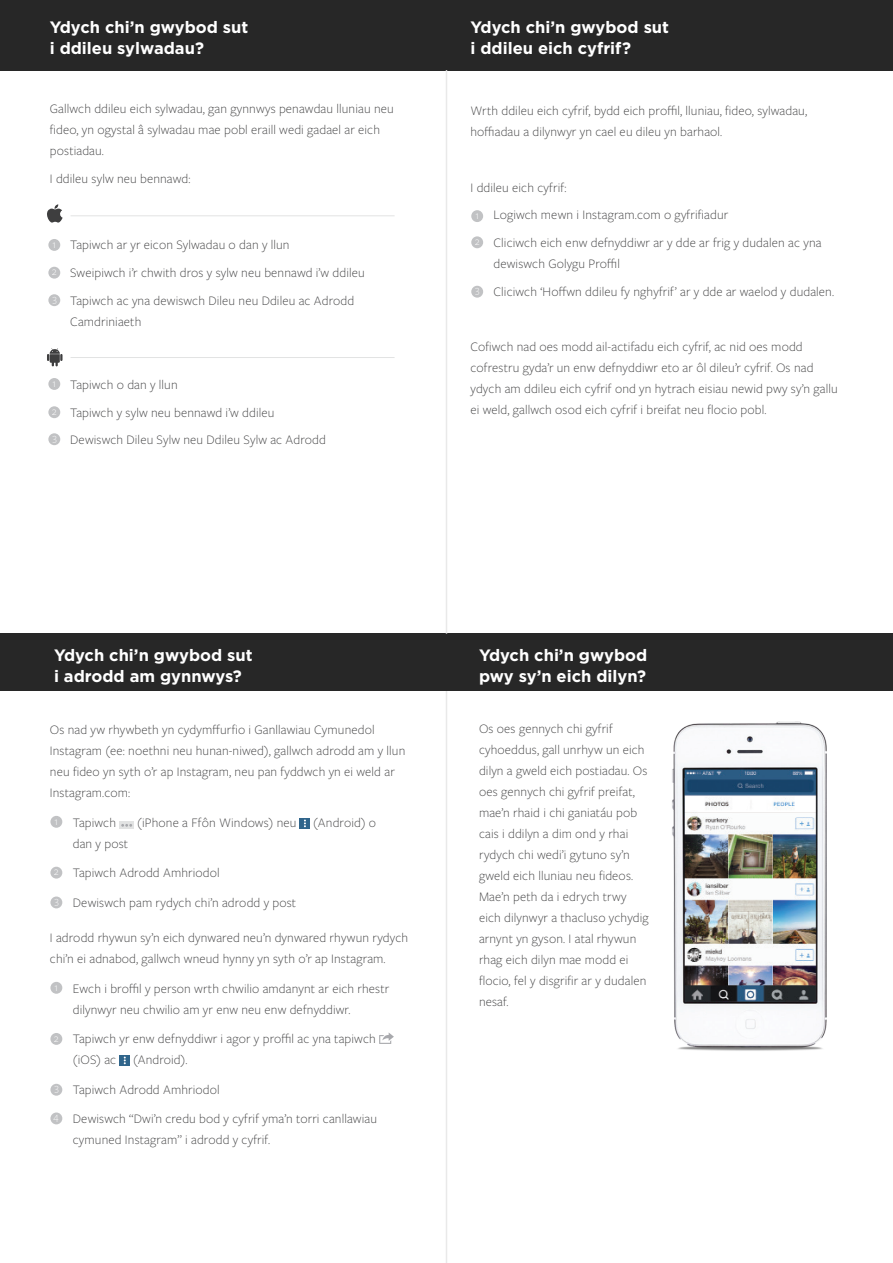
<style>
.page{position:relative;width:893px;height:1263px;background:#fff}
.page>*{position:absolute;margin:0;border:0;box-sizing:border-box;transform-origin:0 0}
.t1{font:700 16.5px "Gotham";color:#fff}
.t2{font:300 13.5px/21px "Freight Sans Pro";letter-spacing:.01em;color:#3e3e3f}
.t3{font:300 11.55px "Freight Sans Pro";color:#fff}
.t4{font:300 10.8px "Freight Sans Pro";color:#fff}
</style>
<div class="page">
<div style="left:0;top:0;width:893px;height:70px;background:#272727"></div>
<div style="left:0;top:634px;width:893px;height:57px;background:#272727"></div>
<hr style="left:446px;top:70px;width:1px;height:564px;background:#e9e9e9">
<hr style="left:446px;top:691px;width:1px;height:572px;background:#e9e9e9">
<div style="left:48px;top:239px;width:12px;height:12px;background:#c1c2c4;border-radius:50%"></div>
<div style="left:48px;top:267px;width:12px;height:12px;background:#c1c2c4;border-radius:50%"></div>
<div style="left:48px;top:294px;width:12px;height:12px;background:#c1c2c4;border-radius:50%"></div>
<svg style="left:47px;top:204px;width:16px;height:19px"></svg>
<hr style="left:71px;top:216px;width:324px;height:1px;background:#e2e3e3">
<div style="left:48px;top:378px;width:12px;height:12px;background:#c1c2c4;border-radius:50%"></div>
<div style="left:48px;top:406px;width:12px;height:12px;background:#c1c2c4;border-radius:50%"></div>
<div style="left:48px;top:433px;width:12px;height:12px;background:#c1c2c4;border-radius:50%"></div>
<hr style="left:71px;top:357px;width:324px;height:1px;background:#e2e3e3">
<svg style="left:47px;top:348px;width:16px;height:18px"></svg>
<div style="left:471px;top:210px;width:12px;height:12px;background:#c1c2c4;border-radius:50%"></div>
<div style="left:471px;top:236px;width:12px;height:12px;background:#c1c2c4;border-radius:50%"></div>
<div style="left:471px;top:286px;width:12px;height:12px;background:#c1c2c4;border-radius:50%"></div>
<div style="left:119px;top:822px;width:15px;height:7px;background:#e2e3e3"></div>
<svg style="left:121px;top:824px;width:11px;height:3px"></svg>
<div style="left:300px;top:818px;width:10px;height:10px;background:#30658b"></div>
<svg style="left:304px;top:819px;width:2px;height:8px"></svg>
<svg style="left:379px;top:1032px;width:15px;height:12px"></svg>
<div style="left:120px;top:1055px;width:10px;height:10px;background:#30658b"></div>
<svg style="left:124px;top:1056px;width:2px;height:8px"></svg>
<div style="left:50px;top:816px;width:12px;height:12px;background:#c1c2c4;border-radius:50%"></div>
<div style="left:50px;top:867px;width:12px;height:11px;background:#c1c2c4;border-radius:50%"></div>
<div style="left:50px;top:896px;width:12px;height:12px;background:#c1c2c4;border-radius:50%"></div>
<div style="left:50px;top:982px;width:12px;height:12px;background:#c1c2c4;border-radius:50%"></div>
<div style="left:50px;top:1033px;width:12px;height:12px;background:#c1c2c4;border-radius:50%"></div>
<div style="left:50px;top:1084px;width:12px;height:12px;background:#c1c2c4;border-radius:50%"></div>
<div style="left:50px;top:1112px;width:12px;height:12px;background:#c1c2c4;border-radius:50%"></div>
<img style="left:672px;top:721px;width:155px;height:330px">
<p class="t1" style="left:50px;top:16px;width:200px">Ydych chi’n gwybod sut</p>
<p class="t1" style="left:50px;top:37px;width:156px">i ddileu sylwadau?</p>
<p class="t2" style="left:50px;top:98px;width:345px">Gallwch ddileu eich sylwadau, gan gynnwys penawdau lluniau neu fideo, yn ogystal â sylwadau mae pobl eraill wedi gadael ar eich postiadau.</p>
<p class="t2" style="left:50px;top:168px;width:142px">I ddileu sylw neu bennawd:</p>
<p class="t3" style="left:53px;top:236px;width:5px">1</p>
<p class="t3" style="left:52px;top:264px;width:6px">2</p>
<p class="t4" style="left:52px;top:291px;width:6px">3</p>
<p class="t2" style="left:70px;top:234px;width:221px">Tapiwch ar yr eicon Sylwadau o dan y llun</p>
<p class="t2" style="left:70px;top:262px;width:296px">Sweipiwch i’r chwith dros y sylw neu bennawd i’w ddileu</p>
<p class="t2" style="left:70px;top:289px;width:286px">Tapiwch ac yna dewiswch Dileu neu Ddileu ac Adrodd<br>Camdriniaeth</p>
<p class="t3" style="left:53px;top:375px;width:5px">1</p>
<p class="t3" style="left:52px;top:403px;width:6px">2</p>
<p class="t4" style="left:52px;top:430px;width:6px">3</p>
<p class="t2" style="left:70px;top:373px;width:109px">Tapiwch o dan y llun</p>
<p class="t2" style="left:70px;top:401px;width:206px">Tapiwch y sylw neu bennawd i’w ddileu</p>
<p class="t2" style="left:70px;top:429px;width:257px">Dewiswch Dileu Sylw neu Ddileu Sylw ac Adrodd</p>
<p class="t1" style="left:470px;top:16px;width:200px">Ydych chi’n gwybod sut</p>
<p class="t1" style="left:470px;top:37px;width:162px">i ddileu eich cyfrif?</p>
<p class="t2" style="left:470px;top:100px;width:338px">Wrth ddileu eich cyfrif, bydd eich proffil, lluniau, fideo, sylwadau, hoffiadau a dilynwyr yn cael eu dileu yn barhaol.</p>
<p class="t2" style="left:470px;top:176px;width:98px">I ddileu eich cyfrif:</p>
<p class="t2" style="left:493px;top:204px;width:236px">Logiwch mewn i Instagram.com o gyfrifiadur</p>
<p class="t2" style="left:493px;top:232px;width:330px">Cliciwch eich enw defnyddiwr ar y dde ar frig y dudalen ac yna dewiswch Golygu Proffil</p>
<p class="t2" style="left:493px;top:280px;width:342px">Cliciwch ‘Hoffwn ddileu fy nghyfrif’ ar y dde ar waelod y dudalen.</p>
<p class="t3" style="left:475px;top:208px;width:5px">1</p>
<p class="t3" style="left:475px;top:233px;width:6px">2</p>
<p class="t4" style="left:475px;top:282px;width:6px">3</p>
<p class="t2" style="left:470px;top:336px;width:369px">Cofiwch nad oes modd ail-actifadu eich cyfrif, ac nid oes modd cofrestru gyda’r un enw defnyddiwr eto ar ôl dileu’r cyfrif. Os nad ydych am ddileu eich cyfrif ond yn hytrach eisiau newid pwy sy’n gallu ei weld, gallwch osod eich cyfrif i breifat neu flocio pobl.</p>
<p class="t1" style="left:54px;top:644px;width:200px">Ydych chi’n gwybod sut</p>
<p class="t1" style="left:54px;top:665px;width:189px">i adrodd am gynnwys?</p>
<p class="t2" style="left:50px;top:719px;width:357px">Os nad yw rhywbeth yn cydymffurfio i Ganllawiau Cymunedol Instagram (ee: noethni neu hunan-niwed), gallwch adrodd am y llun neu fideo yn syth o’r ap Instagram, neu pan fyddwch yn ei weld ar Instagram.com:</p>
<p class="t2" style="left:73px;top:811px;width:45px">Tapiwch</p>
<p class="t2" style="left:137px;top:811px;width:240px">(iPhone a Ffôn Windows) neu (Android) o</p>
<p class="t2" style="left:73px;top:832px;width:57px">dan y post</p>
<p class="t2" style="left:73px;top:862px;width:148px">Tapiwch Adrodd Amhriodol</p>
<p class="t2" style="left:73px;top:891px;width:225px">Dewiswch pam rydych chi’n adrodd y post</p>
<p class="t2" style="left:50px;top:927px;width:360px">I adrodd rhywun sy’n eich dynwared neu’n dynwared rhywun rydych chi’n ei adnabod, gallwch wneud hynny yn syth o’r ap Instagram.</p>
<p class="t2" style="left:73px;top:977px;width:318px">Ewch i broffil y person wrth chwilio amdanynt ar eich rhestr dilynwyr neu chwilio am yr enw neu enw defnyddiwr.</p>
<p class="t2" style="left:73px;top:1028px;width:304px">Tapiwch yr enw defnyddiwr i agor y proffil ac yna tapiwch (iOS) ac (Android).</p>
<p class="t2" style="left:73px;top:1078px;width:148px">Tapiwch Adrodd Amhriodol</p>
<p class="t2" style="left:73px;top:1108px;width:306px">Dewiswch “Dwi’n credu bod y cyfrif yma’n torri canllawiau cymuned Instagram” i adrodd y cyfrif.</p>
<p class="t3" style="left:55px;top:813px;width:5px">1</p>
<p class="t3" style="left:54px;top:864px;width:6px">2</p>
<p class="t4" style="left:54px;top:893px;width:6px">3</p>
<p class="t3" style="left:55px;top:979px;width:5px">1</p>
<p class="t3" style="left:54px;top:1030px;width:6px">2</p>
<p class="t4" style="left:54px;top:1080px;width:6px">3</p>
<p class="t4" style="left:53px;top:1109px;width:7px">4</p>
<p class="t1" style="left:479px;top:644px;width:170px">Ydych chi’n gwybod</p>
<p class="t1" style="left:479px;top:665px;width:169px">pwy sy’n eich dilyn?</p>
<p class="t2" style="left:479px;top:718px;width:171px">Os oes gennych chi gyfrif cyhoeddus, gall unrhyw un eich dilyn a gweld eich postiadau. Os oes gennych chi gyfrif preifat, mae’n rhaid i chi ganiatáu pob cais i ddilyn a dim ond y rhai rydych chi wedi’i gytuno sy’n gweld eich lluniau neu fideos.<br>Mae’n peth da i edrych trwy eich dilynwyr a thacluso ychydig arnynt yn gyson. I atal rhywun rhag eich dilyn mae modd ei flocio, fel y disgrifir ar y dudalen nesaf.</p>
</div>
